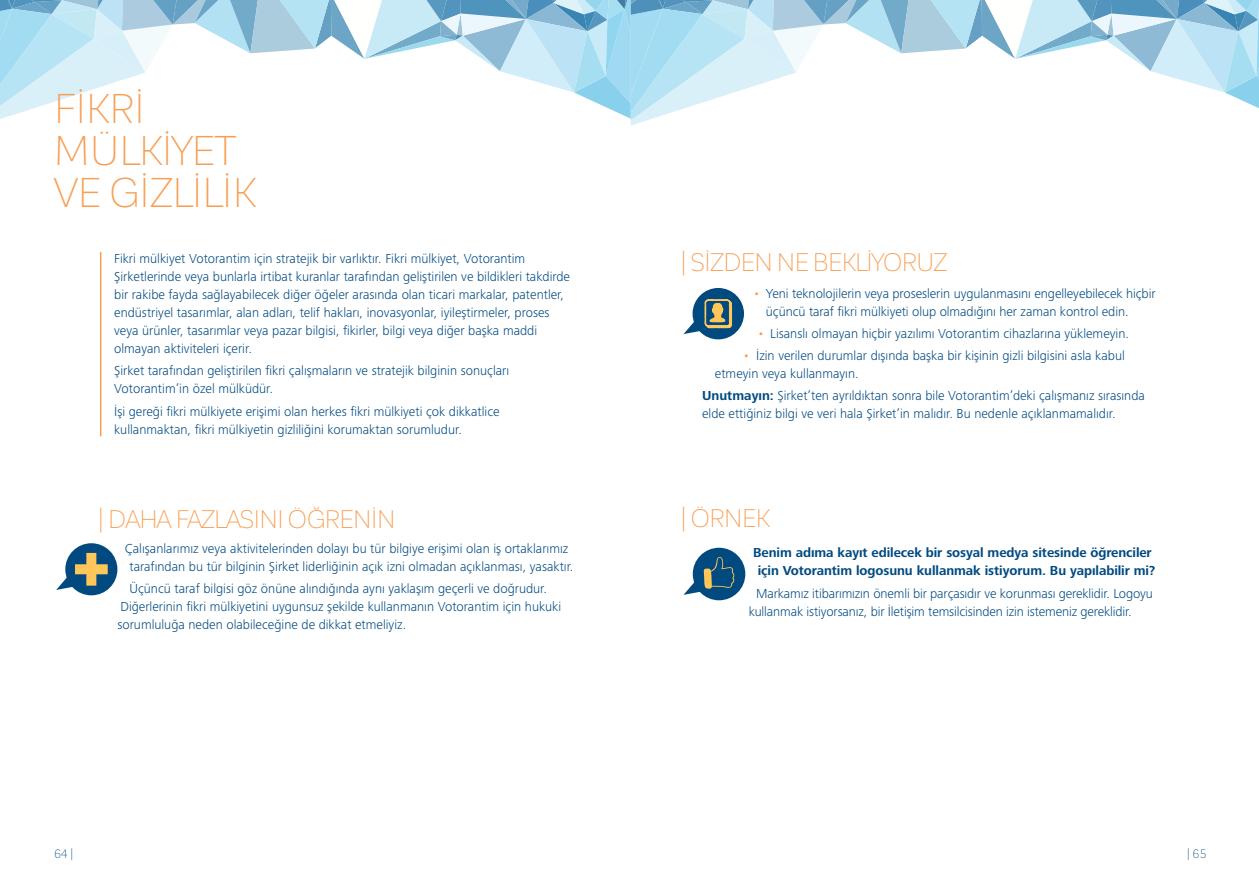
<style>
.page{position:relative;width:1259px;height:893px;background:#fff}
.page>*{position:absolute;margin:0;border:0;box-sizing:border-box;transform-origin:0 0}
.t1{font:300 40.95px/42px "Corporative Sans";letter-spacing:-.005em;color:#f89e53}
.t2{font:300 25.05px "Corporative Sans";letter-spacing:-.02em;color:#f89e53}
.t3{font:300 13.5px/18px "Frutiger Next LTCYR";color:#004a80}
.t4{font:700 13.5px/18px "Frutiger Next LTCYR";letter-spacing:-.005em;color:#004a80;text-align:center}
.t5{font:300 12px "Corporative Sans";color:#004a80}
.s1{color:#f89e53}
.s2{font-weight:700}
</style>
<div class="page">
<svg style="left:0;top:0;width:1259px;height:126px"></svg>
<hr style="left:100px;top:252px;width:1px;height:184px;background:#f89e53">
<svg style="left:56px;top:574px;width:19px;height:16px"></svg>
<div style="left:65px;top:543px;width:52px;height:52px;background:#004a80;border-radius:50%"></div>
<div style="left:86px;top:553px;width:10px;height:33px;background:#ffc75a"></div>
<div style="left:75px;top:564px;width:33px;height:10px;background:#ffc75a"></div>
<div style="left:693px;top:548px;width:52px;height:52px;background:#004a80;border-radius:50%"></div>
<svg style="left:683px;top:557px;width:51px;height:38px"></svg>
<div style="left:692px;top:288px;width:52px;height:51px;background:#004a80;border-radius:50%"></div>
<svg style="left:683px;top:296px;width:50px;height:38px"></svg>
<h1 class="t1" style="left:54px;top:88px;width:203px">FİKRİ<br>MÜLKİYET<br>VE GİZLİLİK</h1>
<p class="t3" style="left:114px;top:250px;width:457px">Fikri mülkiyet Votorantim için stratejik bir varlıktır. Fikri mülkiyet, Votorantim Şirketlerinde veya bunlarla irtibat kuranlar tarafından geliştirilen ve bildikleri takdirde bir rakibe fayda sağlayabilecek diğer öğeler arasında olan ticari markalar, patentler, endüstriyel tasarımlar, alan adları, telif hakları, inovasyonlar, iyileştirmeler, proses veya ürünler, tasarımlar veya pazar bilgisi, fikirler, bilgi veya diğer başka maddi olmayan aktiviteleri içerir.</p>
<p class="t3" style="left:114px;top:362px;width:396px">Şirket tarafından geliştirilen fikri çalışmaların ve stratejik bilginin sonuçları<br>Votorantim’in özel mülküdür.</p>
<p class="t3" style="left:114px;top:402px;width:387px">İşi gereği fikri mülkiyete erişimi olan herkes fikri mülkiyeti çok dikkatlice kullanmaktan, fikri mülkiyetin gizliliğini korumaktan sorumludur.</p>
<h2 class="t2" style="left:97px;top:506px;width:299px">| DAHA FAZLASINI ÖĞRENİN</h2>
<p class="t3" style="left:125px;top:539px;width:450px;text-align:center">Çalışanlarımız veya aktivitelerinden dolayı bu tür bilgiye erişimi olan iş ortaklarımız tarafından bu tür bilginin Şirket liderliğinin açık izni olmadan açıklanması, yasaktır.</p>
<p class="t3" style="left:117px;top:580px;width:445px;text-indent:12px">Üçüncü taraf bilgisi göz önüne alındığında aynı yaklaşım geçerli ve doğrudur.<br>Diğerlerinin fikri mülkiyetini uygunsuz şekilde kullanmanın Votorantim için hukuki sorumluluğa neden olabileceğine de dikkat etmeliyiz.</p>
<h2 class="t2" style="left:680px;top:249px;width:269px">| SİZDEN NE BEKLİYORUZ</h2>
<p class="t3" style="left:766px;top:284px;width:391px;text-indent:-13px"><span class="s1">•</span> Yeni teknolojilerin veya proseslerin uygulanmasını engelleyebilecek hiçbir üçüncü taraf fikri mülkiyeti olup olmadığını her zaman kontrol edin.</p>
<p class="t3" style="left:757px;top:324px;width:373px"><span class="s1">•</span> Lisanslı olmayan hiçbir yazılımı Votorantim cihazlarına yüklemeyin.</p>
<p class="t3" style="left:715px;top:347px;width:411px;text-indent:28px"><span class="s1">•</span> İzin verilen durumlar dışında başka bir kişinin gizli bilgisini asla kabul etmeyin veya kullanmayın.</p>
<p class="t3" style="left:702px;top:387px;width:444px"><span class="s2">Unutmayın:</span> Şirket’ten ayrıldıktan sonra bile Votorantim’deki çalışmanız sırasında elde ettiğiniz bilgi ve veri hala Şirket’in malıdır. Bu nedenle açıklanmamalıdır.</p>
<h2 class="t2" style="left:680px;top:505px;width:92px">| ÖRNEK</h2>
<p class="t4" style="left:753px;top:544px;width:403px">Benim adıma kayıt edilecek bir sosyal medya sitesinde öğrenciler için Votorantim logosunu kullanmak istiyorum. Bu yapılabilir mi?</p>
<p class="t3" style="left:748px;top:584px;width:406px;text-indent:8px">Markamız itibarımızın önemli bir parçasıdır ve korunması gereklidir. Logoyu kullanmak istiyorsanız, bir İletişim temsilcisinden izin istemeniz gereklidir.</p>
<p class="t5" style="left:54px;top:847px;width:21px">64|</p>
<p class="t5" style="left:1186px;top:847px;width:21px">|65</p>
</div>
